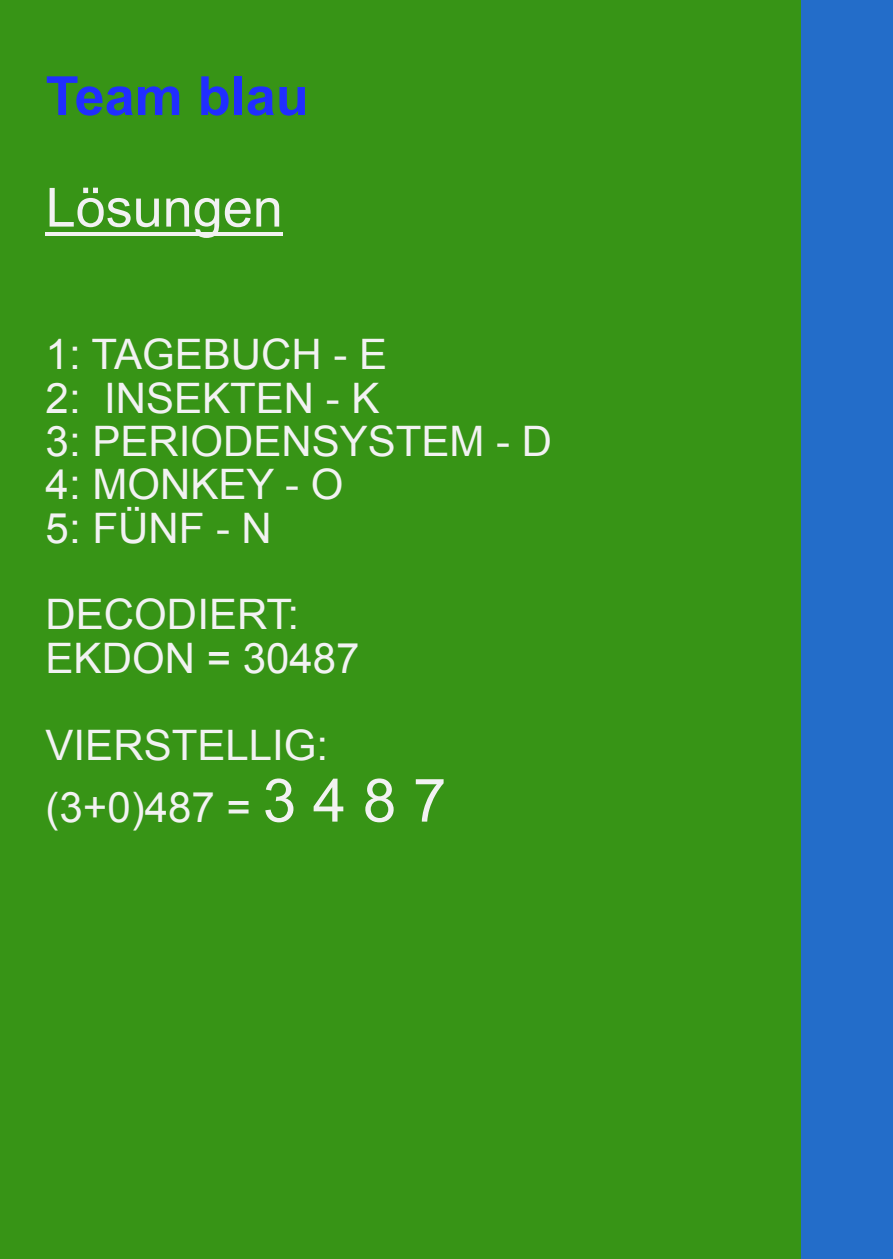
<style>
.page{position:relative;width:893px;height:1259px;background:#379416}
.page>*{position:absolute;margin:0;border:0;box-sizing:border-box;transform-origin:0 0}
.t1{font:700 54px "Arial";color:#202eff}
.t2{font:54px "Arial";color:#f2f2f2}
.t3{font:42px/43.5px "Arial";color:#f2f2f2}
.s1{font-size:60px}
</style>
<div class="page">
<div style="left:802px;top:0;width:91px;height:1259px;background:#236dc9"></div>
<hr style="left:46px;top:232px;width:237px;height:4px;background:#f2f2f2">
<hr style="left:892px;top:0;width:1px;height:1259px;background:#d50609">
<p class="t1" style="left:46px;top:76px;width:265px">Team blau</p>
<p class="t2" style="left:46px;top:187px;width:239px">Lösungen</p>
<p class="t3" style="left:46px;top:336px;width:508px">1: TAGEBUCH - E<br>2: INSEKTEN - K<br>3: PERIODENSYSTEM - D<br>4: MONKEY - O<br>5: FÜNF - N</p>
<p class="t3" style="left:46px;top:597px;width:316px">DECODIERT:<br>EKDON = 30487</p>
<p class="t3" style="left:46px;top:717px;width:402px;line-height:62.1px">VIERSTELLIG: (3+0)487 = <span class="s1">3 4 8 7</span></p>
</div>
